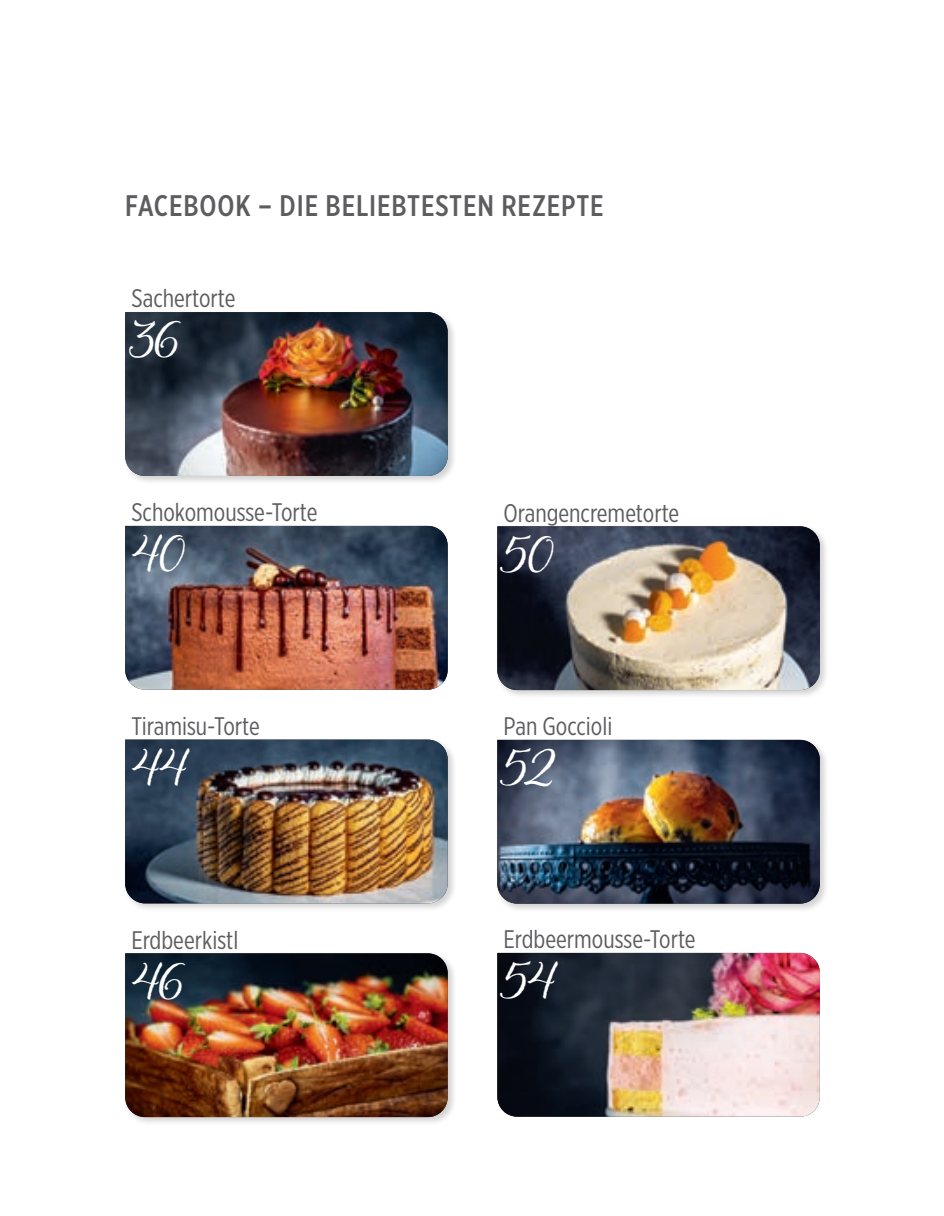
<style>
.page{position:relative;width:944px;height:1216px;background:#fff}
.page>*{position:absolute;margin:0;border:0;box-sizing:border-box;transform-origin:0 0}
.t1{font:49px "Alana";color:#fff}
.t2{font:500 29.75px "Gotham X Narrow";letter-spacing:.03em;color:#5d5d60}
.t3{font:25.38px "Gotham X Narrow";color:#5d5d60}
</style>
<div class="page">
<img style="left:497px;top:953px;width:323px;height:163px">
<div style="left:123px;top:951px;width:334px;height:175px;background:#231f20;opacity:.2"></div>
<img style="left:125px;top:953px;width:323px;height:164px">
<div style="left:495px;top:524px;width:334px;height:175px;background:#231f20;opacity:.2"></div>
<img style="left:497px;top:526px;width:323px;height:164px">
<div style="left:495px;top:738px;width:334px;height:174px;background:#231f20;opacity:.2"></div>
<img style="left:497px;top:740px;width:323px;height:163px">
<div style="left:123px;top:737px;width:334px;height:175px;background:#231f20;opacity:.2"></div>
<img style="left:125px;top:739px;width:323px;height:164px">
<img style="left:125px;top:526px;width:323px;height:163px">
<div style="left:123px;top:310px;width:334px;height:175px;background:#231f20;opacity:.2"></div>
<img style="left:125px;top:312px;width:323px;height:164px">
<p class="t2" style="left:125px;top:188px;width:480px">FACEBOOK – DIE BELIEBTESTEN REZEPTE</p>
<p class="t3" style="left:131px;top:283px;width:106px">Sachertorte</p>
<h1 class="t1" style="left:131px;top:311px;width:49px">36</h1>
<p class="t3" style="left:131px;top:497px;width:188px">Schokomousse-Torte</p>
<p class="t3" style="left:503px;top:498px;width:177px">Orangencremetorte</p>
<h1 class="t1" style="left:131px;top:525px;width:55px">40</h1>
<h1 class="t1" style="left:503px;top:526px;width:52px">50</h1>
<p class="t3" style="left:131px;top:711px;width:130px">Tiramisu-Torte</p>
<p class="t3" style="left:503px;top:711px;width:110px">Pan Goccioli</p>
<h1 class="t1" style="left:131px;top:739px;width:54px">44</h1>
<h1 class="t1" style="left:503px;top:739px;width:53px">52</h1>
<p class="t3" style="left:131px;top:924px;width:108px">Erdbeerkistl</p>
<p class="t3" style="left:503px;top:924px;width:194px">Erdbeermousse-Torte</p>
<h1 class="t1" style="left:131px;top:953px;width:54px">46</h1>
<h1 class="t1" style="left:503px;top:952px;width:51px">54</h1>
</div>
